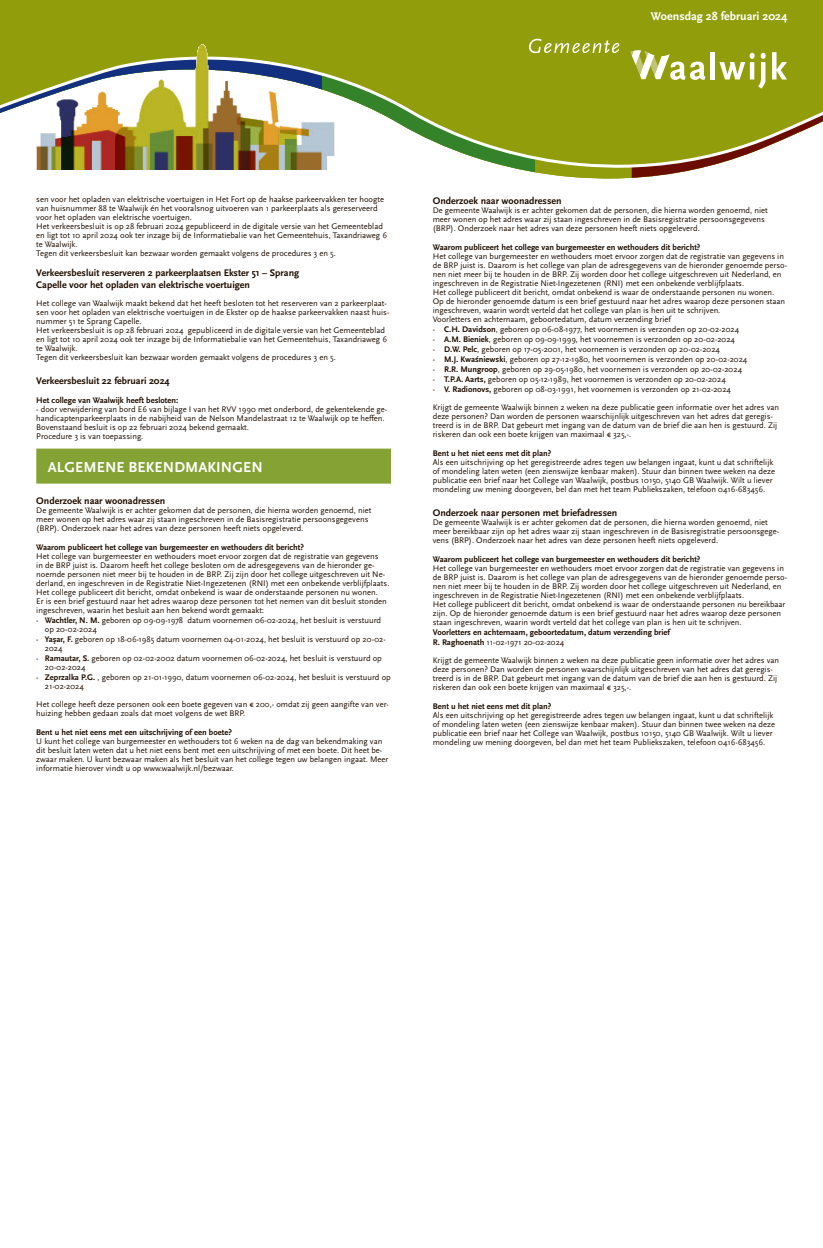
<style>
.page{position:relative;width:823px;height:1248px;background:#fff}
.page>*{position:absolute;margin:0;border:0;box-sizing:border-box;transform-origin:0 0}
.t1{font:700 15px "Scala Sans Pro";letter-spacing:.01em;color:#fff}
.t2{font:700 12px "Scala Sans Pro";color:#fff}
.t3{font:700 10px/12px "Scala Sans Pro";color:#200e00}
.t4{font:8.5px/9px "Scala Sans Pro";color:#200e00}
.t5{font:700 8.5px/10px "Scala Sans Pro";color:#200e00}
.s1{font-weight:700}
.s2{font-weight:400}
</style>
<div class="page">
<svg style="left:631px;top:169px;width:65px;height:9px"></svg>
<div style="left:0;top:0;width:322px;height:179px;background:linear-gradient(to right,#fff,#fff)"></div>
<svg style="left:0;top:0;width:822px;height:169px;background:#9ca72d"></svg>
<hr style="left:710px;top:52px;width:4px;height:27px;background:#fff">
<svg style="left:719px;top:53px;width:46px;height:36px"></svg>
<svg style="left:771px;top:52px;width:15px;height:27px"></svg>
<svg style="left:627px;top:42px;width:78px;height:38px"></svg>
<svg style="left:528px;top:39px;width:91px;height:14px"></svg>
<img style="left:36px;top:45px;width:298px;height:124px">
<div style="left:36px;top:448px;width:355px;height:35px;background:#84a334"></div>
<h2 class="t2" style="left:650px;top:9px;width:138px">Woensdag 28 februari 2024</h2>
<p class="t4" style="left:36px;top:195px;width:352px">sen voor het opladen van elektrische voertuigen in Het Fort op de haakse parkeervakken ter hoogte van huisnummer 88 te Waalwijk én het vooralsnog uitvoeren van 1 parkeerplaats als gereserveerd voor het opladen van elektrische voertuigen.<br>Het verkeersbesluit is op 28 februari 2024 gepubliceerd in de digitale versie van het Gemeenteblad en ligt tot 10 april 2024 ook ter inzage bij de Informatiebalie van het Gemeentehuis, Taxandriaweg 6 te Waalwijk.<br>Tegen dit verkeersbesluit kan bezwaar worden gemaakt volgens de procedures 3 en 5.</p>
<p class="t3" style="left:36px;top:267px;width:264px">Verkeersbesluit reserveren 2 parkeerplaatsen Ekster 51 – Sprang<br>Capelle voor het opladen van elektrische voertuigen</p>
<p class="t4" style="left:36px;top:299px;width:354px">Het college van Waalwijk maakt bekend dat het heeft besloten tot het reserveren van 2 parkeerplaat&shy;sen voor het opladen van elektrische voertuigen in de Ekster op de haakse parkeervakken naast huis&shy;nummer 51 te Sprang Capelle.<br>Het verkeersbesluit is op 28 februari 2024 gepubliceerd in de digitale versie van het Gemeenteblad en ligt tot 10 april 2024 ook ter inzage bij de Informatiebalie van het Gemeentehuis, Taxandriaweg 6 te Waalwijk.<br>Tegen dit verkeersbesluit kan bezwaar worden gemaakt volgens de procedures 3 en 5.</p>
<p class="t3" style="left:36px;top:375px;width:135px">Verkeersbesluit 22 februari 2024</p>
<p class="t5" style="left:36px;top:395px;width:143px">Het college van Waalwijk heeft besloten:</p>
<p class="t4" style="left:36px;top:405px;width:352px">- door verwijdering van bord E6 van bijlage I van het RVV 1990 met onderbord, de gekentekende ge&shy;handicaptenparkeerplaats in de nabijheid van de Nelson Mandelastraat 12 te Waalwijk op te heffen.<br>Bovenstaand besluit is op 22 februari 2024 bekend gemaakt.<br>Procedure 3 is van toepassing.</p>
<h1 class="t1" style="left:48px;top:459px;width:216px">ALGEMENE BEKENDMAKINGEN</h1>
<p class="t3" style="left:36px;top:495px;width:130px">Onderzoek naar woonadressen</p>
<p class="t4" style="left:36px;top:506px;width:336px">De gemeente Waalwijk is er achter gekomen dat de personen, die hierna worden genoemd, niet meer wonen op het adres waar zij staan ingeschreven in de Basisregistratie persoonsgegevens (BRP). Onderzoek naar het adres van deze personen heeft niets opgeleverd.</p>
<p class="t5" style="left:36px;top:542px;width:269px">Waarom publiceert het college van burgemeester en wethouders dit bericht?</p>
<p class="t4" style="left:36px;top:552px;width:354px">Het college van burgemeester en wethouders moet ervoor zorgen dat de registratie van gegevens<br>in de BRP juist is. Daarom heeft het college besloten om de adresgegevens van de hieronder ge&shy;noemde personen niet meer bij te houden in de BRP. Zij zijn door het college uitgeschreven uit Ne&shy;derland, en ingeschreven in de Registratie Niet-Ingezetenen (RNI) met een onbekende verblijfplaats.<br>Het college publiceert dit bericht, omdat onbekend is waar de onderstaande personen nu wonen.<br>Er is een brief gestuurd naar het adres waarop deze personen tot het nemen van dit besluit stonden ingeschreven, waarin het besluit aan hen bekend wordt gemaakt:</p>
<p class="t4" style="left:45px;top:616px;width:338px;text-indent:-8px">- <span class="s1">Wachtler, N. M.</span> geboren op 09-09-1978 datum voornemen 06-02-2024, het besluit is verstuurd op 20-02-2024</p>
<p class="t4" style="left:45px;top:635px;width:342px;text-indent:-8px">- <span class="s1">Yaşar, F.</span> geboren op 18-06-1985 datum voornemen 04-01-2024, het besluit is verstuurd op 20-02-<br>2024</p>
<p class="t4" style="left:45px;top:654px;width:338px;text-indent:-8px">- <span class="s1">Ramautar, S.</span> geboren op 02-02-2002 datum voornemen 06-02-2024, het besluit is verstuurd op<br>20-02-2024</p>
<p class="t4" style="left:45px;top:673px;width:347px;text-indent:-8px">- <span class="s1">Zeprzalka P.G.</span> , geboren op 21-01-1990, datum voornemen 06-02-2024, het besluit is verstuurd op<br>21-02-2024</p>
<p class="t4" style="left:36px;top:700px;width:354px">Het college heeft deze personen ook een boete gegeven van € 200,- omdat zij geen aangifte van ver&shy;huizing hebben gedaan zoals dat moet volgens de wet BRP.</p>
<p class="t5" style="left:36px;top:727px;width:197px">Bent u het niet eens met een uitschrijving of een boete?</p>
<p class="t4" style="left:36px;top:737px;width:353px">U kunt het college van burgemeester en wethouders tot 6 weken na de dag van bekendmaking van dit besluit laten weten dat u het niet eens bent met een uitschrijving of met een boete. Dit heet be&shy;zwaar maken. U kunt bezwaar maken als het besluit van het college tegen uw belangen ingaat. Meer informatie hierover vindt u op www.waalwijk.nl/bezwaar.</p>
<p class="t3" style="left:432px;top:195px;width:130px">Onderzoek naar woonadressen</p>
<p class="t4" style="left:432px;top:206px;width:336px">De gemeente Waalwijk is er achter gekomen dat de personen, die hierna worden genoemd, niet meer wonen op het adres waar zij staan ingeschreven in de Basisregistratie persoonsgegevens (BRP). Onderzoek naar het adres van deze personen heeft niets opgeleverd.</p>
<p class="t5" style="left:432px;top:242px;width:269px">Waarom publiceert het college van burgemeester en wethouders dit bericht?</p>
<p class="t4" style="left:432px;top:252px;width:355px">Het college van burgemeester en wethouders moet ervoor zorgen dat de registratie van gegevens in de BRP juist is. Daarom is het college van plan de adresgegevens van de hieronder genoemde perso&shy;nen niet meer bij te houden in de BRP. Zij worden door het college uitgeschreven uit Nederland, en ingeschreven in de Registratie Niet-Ingezetenen (RNI) met een onbekende verblijfplaats.<br>Het college publiceert dit bericht, omdat onbekend is waar de onderstaande personen nu wonen.<br>Op de hieronder genoemde datum is een brief gestuurd naar het adres waarop deze personen staan ingeschreven, waarin wordt verteld dat het college van plan is hen uit te schrijven.<br>Voorletters en achternaam, geboortedatum, datum verzending brief</p>
<p class="t4" style="left:432px;top:325px;width:308px">- <span class="s1">C.H. Davidson</span>, geboren op 06-08-1977, het voornemen is verzonden op 20-02-2024</p>
<p class="t4" style="left:432px;top:335px;width:303px">- <span class="s1">A.M. Bieniek</span>, geboren op 09-09-1999, het voornemen is verzonden op 20-02-2024</p>
<p class="t4" style="left:432px;top:345px;width:288px">- <span class="s1">D.W. Pelc</span>, geboren op 17-05-2001, het voornemen is verzonden op 20-02-2024</p>
<p class="t4" style="left:432px;top:355px;width:316px">- <span class="s1">M.J. Kwaśniewski</span>, geboren op 27-12-1980, het voornemen is verzonden op 20-02-2024</p>
<p class="t4" style="left:432px;top:365px;width:311px">- <span class="s1">R.R. Mungroop</span>, geboren op 29-05-1980, het voornemen is verzonden op 20-02-2024</p>
<p class="t4" style="left:432px;top:375px;width:294px">- <span class="s1">T.P.A. Aarts,</span> geboren op 05-12-1989, het voornemen is verzonden op 20-02-2024</p>
<p class="t4" style="left:432px;top:380px;width:348px;line-height:18px">- <span class="s1">V. Radionovs,</span> geboren op 08-03-1991, het voornemen is verzonden op 21-02-2024<br>Krijgt de gemeente Waalwijk binnen 2 weken na deze publicatie geen informatie over het adres van</p>
<p class="t4" style="left:432px;top:412px;width:346px">deze personen? Dan worden de personen waarschijnlijk uitgeschreven van het adres dat geregis&shy;treerd is in de BRP. Dat gebeurt met ingang van de datum van de brief die aan hen is gestuurd. Zij riskeren dan ook een boete krijgen van maximaal € 325,-.</p>
<p class="t5" style="left:432px;top:448px;width:120px">Bent u het niet eens met dit plan?</p>
<p class="t4" style="left:432px;top:458px;width:343px">Als een uitschrijving op het geregistreerde adres tegen uw belangen ingaat, kunt u dat schriftelijk of mondeling laten weten (een zienswijze kenbaar maken). Stuur dan binnen twee weken na deze publicatie een brief naar het College van Waalwijk, postbus 10150, 5140 GB Waalwijk. Wilt u liever mondeling uw mening doorgeven, bel dan met het team Publiekszaken, telefoon 0416-683456.</p>
<p class="t3" style="left:432px;top:507px;width:186px">Onderzoek naar personen met briefadressen</p>
<p class="t4" style="left:432px;top:518px;width:348px">De gemeente Waalwijk is er achter gekomen dat de personen, die hierna worden genoemd, niet meer bereikbaar zijn op het adres waar zij staan ingeschreven in de Basisregistratie persoonsgege&shy;vens (BRP). Onderzoek naar het adres van deze personen heeft niets opgeleverd.</p>
<p class="t5" style="left:432px;top:554px;width:269px">Waarom publiceert het college van burgemeester en wethouders dit bericht?</p>
<p class="t4" style="left:432px;top:564px;width:355px">Het college van burgemeester en wethouders moet ervoor zorgen dat de registratie van gegevens in de BRP juist is. Daarom is het college van plan de adresgegevens van de hieronder genoemde perso&shy;nen niet meer bij te houden in de BRP. Zij worden door het college uitgeschreven uit Nederland, en ingeschreven in de Registratie Niet-Ingezetenen (RNI) met een onbekende verblijfplaats.<br>Het college publiceert dit bericht, omdat onbekend is waar de onderstaande personen nu bereikbaar zijn. Op de hieronder genoemde datum is een brief gestuurd naar het adres waarop deze personen staan ingeschreven, waarin wordt verteld dat het college van plan is hen uit te schrijven.</p>
<p class="t5" style="left:432px;top:627px;width:238px">Voorletters en achternaam, geboortedatum, datum verzending brief<br>R. Raghoenath <span class="s2">11-02-1971 20-02-2024</span></p>
<p class="t4" style="left:432px;top:656px;width:348px">Krijgt de gemeente Waalwijk binnen 2 weken na deze publicatie geen informatie over het adres van deze personen? Dan worden de personen waarschijnlijk uitgeschreven van het adres dat geregis&shy;treerd is in de BRP. Dat gebeurt met ingang van de datum van de brief die aan hen is gestuurd. Zij riskeren dan ook een boete krijgen van maximaal € 325,-.</p>
<p class="t5" style="left:432px;top:701px;width:120px">Bent u het niet eens met dit plan?</p>
<p class="t4" style="left:432px;top:711px;width:343px">Als een uitschrijving op het geregistreerde adres tegen uw belangen ingaat, kunt u dat schriftelijk of mondeling laten weten (een zienswijze kenbaar maken). Stuur dan binnen twee weken na deze publicatie een brief naar het College van Waalwijk, postbus 10150, 5140 GB Waalwijk. Wilt u liever mondeling uw mening doorgeven, bel dan met het team Publiekszaken, telefoon 0416-683456.</p>
</div>
